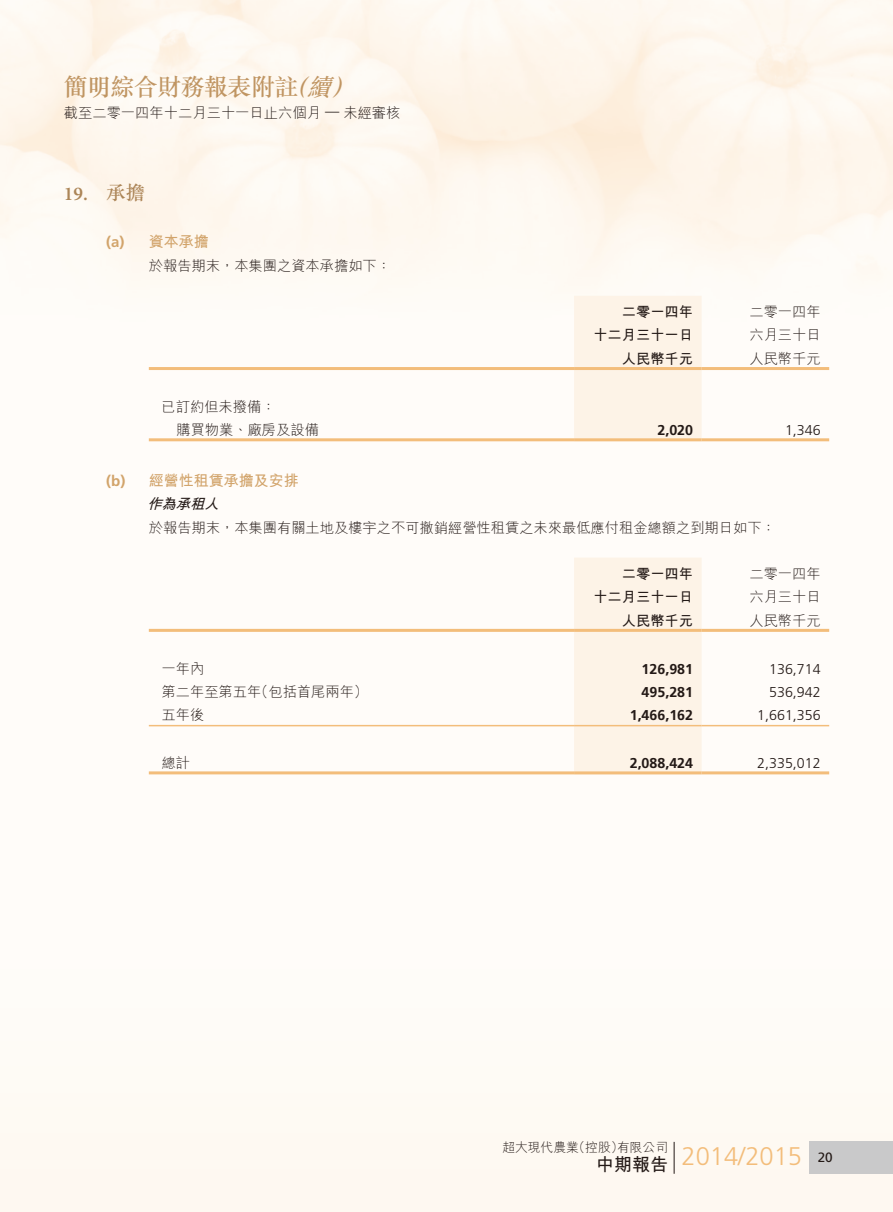
<style>
.page{position:relative;width:893px;height:1212px;background:#fff}
.page>*{position:absolute;margin:0;border:0;box-sizing:border-box;transform-origin:0 0}
.t1{font:300 25.5px "Frutiger LT Std";color:#f3bd7b}
.t2{font:24px "M Sung HK Medium E Ten B5 H";letter-spacing:-.025em;color:#c09562}
.t3{font:600 19.5px "Minion Pro";color:#ac8557}
.t4{font:18px "M Hei HK Bold E Ten B5 H";color:#231916}
.t5{font:15px "M Hei HK Bold E Ten B5 H";color:#d2a46b}
.t6{font:14.25px/23.2px "M Hei HK Light E Ten B5 H";color:#231916}
.t7{font:700 14.25px "Frutiger LT Std";color:#231916}
.t8{font:300 14.25px "Frutiger LT Std";color:#231916}
.t9{font:14.25px/23.2px "M Hei HK Bold E Ten B5 H";color:#231916;text-align:right}
.t10{font:italic 14.25px "M Hei HK Bold E Ten B5 H";color:#231916}
.t11{font:12.75px "M Hei HK Light E Ten B5 H";color:#231916}
.s1{font-style:italic}
.s2{font-family:"Frutiger LT Std";font-weight:300}
.s3{font-family:"M Sung HK Medium E Ten B5 H";font-weight:400}
.s4{font-family:"Frutiger LT Std";font-weight:700}
.s5{font-weight:400;font-size:13.5px;color:#231916}
</style>
<div class="page">
<hr style="left:674px;top:1142px;width:1px;height:32px;background:#231916">
<div style="left:809px;top:1141px;width:84px;height:33px;background:#c9c9ca"></div>
<div style="left:574px;top:296px;width:128px;height:142px;background:#fdf3e7"></div>
<hr style="left:149px;top:367px;width:425px;height:3px;background:#f3bd7b">
<hr style="left:574px;top:367px;width:128px;height:3px;background:#f3bd7b">
<hr style="left:702px;top:367px;width:127px;height:3px;background:#f3bd7b">
<hr style="left:149px;top:438px;width:425px;height:3px;background:#f3bd7b">
<hr style="left:574px;top:438px;width:128px;height:3px;background:#f3bd7b">
<hr style="left:702px;top:438px;width:127px;height:3px;background:#f3bd7b">
<div style="left:574px;top:558px;width:128px;height:213px;background:#fdf3e7"></div>
<hr style="left:149px;top:629px;width:425px;height:3px;background:#f3bd7b">
<hr style="left:574px;top:629px;width:128px;height:3px;background:#f3bd7b">
<hr style="left:702px;top:629px;width:127px;height:3px;background:#f3bd7b">
<hr style="left:149px;top:725px;width:425px;height:1px;background:#f3bd7b">
<hr style="left:574px;top:725px;width:128px;height:1px;background:#f3bd7b">
<hr style="left:702px;top:725px;width:127px;height:1px;background:#f3bd7b">
<hr style="left:149px;top:771px;width:425px;height:3px;background:#f3bd7b">
<hr style="left:574px;top:771px;width:128px;height:3px;background:#f3bd7b">
<hr style="left:702px;top:771px;width:127px;height:3px;background:#f3bd7b">
<h2 class="t2" style="left:64px;top:78px;width:298px">簡明綜合財務報表附註<span class="s1">（續）</span></h2>
<p class="t6" style="left:64px;top:103px;width:338px">截至二零一四年十二月三十一日止六個月 <span class="s2">—</span> 未經審核</p>
<h3 class="t3" style="left:64px;top:182px;width:83px">19. <span class="s3">承擔</span></h3>
<p class="t5" style="left:106px;top:236px;width:104px"><span class="s4">(a)</span> 資本承擔</p>
<p class="t6" style="left:149px;top:256px;width:244px">於報告期末，本集團之資本承擔如下：</p>
<p class="t6" style="left:176px;top:397px;width:144px;text-indent:-15px">已訂約但未撥備：<br>購買物業、廠房及設備</p>
<p class="t9" style="left:593px;top:302px;width:101px">二零一四年<br>十二月三十一日</p>
<p class="t6" style="left:749px;top:302px;width:73px">二零一四年六月三十日</p>
<p class="t9" style="left:622px;top:349px;width:73px">人民幣千元</p>
<p class="t6" style="left:749px;top:349px;width:73px">人民幣千元</p>
<p class="t7" style="left:657px;top:423px;width:37px">2,020</p>
<p class="t8" style="left:785px;top:423px;width:37px">1,346</p>
<p class="t5" style="left:106px;top:475px;width:194px"><span class="s4">(b)</span> 經營性租賃承擔及安排</p>
<p class="t10" style="left:147px;top:498px;width:76px">作為承租人</p>
<p class="t6" style="left:149px;top:517px;width:628px">於報告期末，本集團有關土地及樓宇之不可撤銷經營性租賃之未來最低應付租金總額之到期日如下：</p>
<p class="t9" style="left:593px;top:564px;width:101px">二零一四年<br>十二月三十一日</p>
<p class="t6" style="left:749px;top:564px;width:73px">二零一四年六月三十日</p>
<p class="t9" style="left:622px;top:610px;width:73px">人民幣千元</p>
<p class="t6" style="left:749px;top:610px;width:73px">人民幣千元</p>
<p class="t6" style="left:162px;top:658px;width:44px">一年內</p>
<p class="t7" style="left:642px;top:662px;width:53px">126,981</p>
<p class="t8" style="left:769px;top:662px;width:53px">136,714</p>
<p class="t6" style="left:162px;top:682px;width:208px">第二年至第五年（包括首尾兩年）</p>
<p class="t7" style="left:642px;top:685px;width:53px">495,281</p>
<p class="t8" style="left:769px;top:685px;width:53px">536,942</p>
<p class="t6" style="left:162px;top:705px;width:44px">五年後</p>
<p class="t7" style="left:630px;top:708px;width:65px">1,466,162</p>
<p class="t8" style="left:757px;top:708px;width:65px">1,661,356</p>
<p class="t6" style="left:162px;top:753px;width:30px">總計</p>
<p class="t7" style="left:630px;top:756px;width:65px">2,088,424</p>
<p class="t8" style="left:757px;top:756px;width:65px">2,335,012</p>
<p class="t11" style="left:502px;top:1142px;width:167px">超大現代農業（控股）有限公司</p>
<p class="t4" style="left:596px;top:1158px;width:74px">中期報告</p>
<h1 class="t1" style="left:682px;top:1144px;width:153px">2014/2015 <span class="s5">20</span></h1>
</div>
